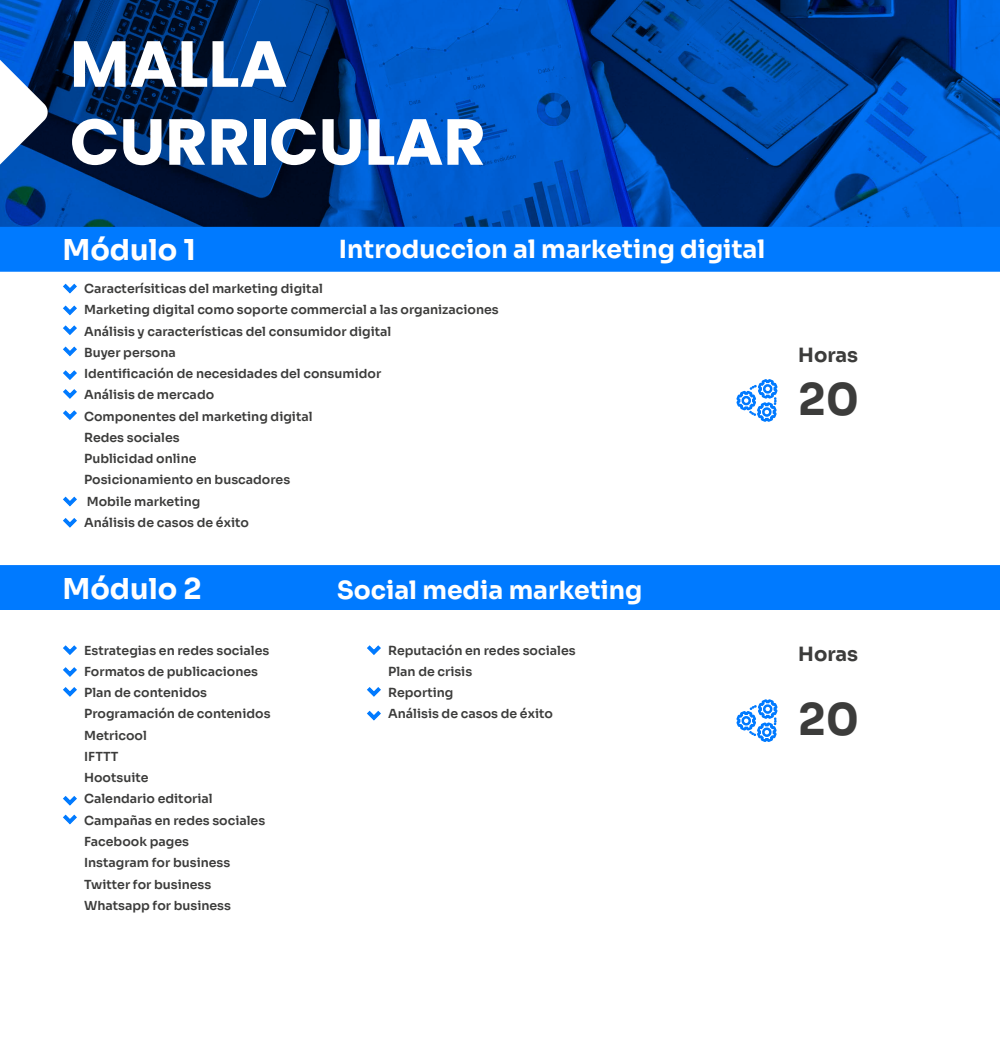
<style>
.page{position:relative;width:1000px;height:1053px;background:#fff}
.page>*{position:absolute;margin:0;border:0;box-sizing:border-box;transform-origin:0 0}
.t1{font:700 65px/77.9px "Poppins";color:#fff}
.t2{font:43.75px "Sora";color:#3c3c3b}
.t3{font:28.75px "Sora";color:#fff}
.t4{font:25px "Sora";color:#fff}
.t5{font:19.62px "Sora";color:#3c3c3b}
.t6{font:12.5px/21.2px "Sora";color:#3c3c3b}
</style>
<div class="page">
<svg style="left:49px;top:0;width:950px;height:227px;background:#00439a"></svg>
<div style="left:0;top:227px;width:999px;height:45px;background:#007aff"></div>
<div style="left:0;top:565px;width:999px;height:45px;background:#007aff"></div>
<svg style="left:736px;top:379px;width:42px;height:43px"></svg>
<svg style="left:63px;top:283px;width:14px;height:11px"></svg>
<svg style="left:63px;top:305px;width:14px;height:11px"></svg>
<svg style="left:63px;top:325px;width:14px;height:10px"></svg>
<svg style="left:63px;top:346px;width:14px;height:11px"></svg>
<svg style="left:63px;top:370px;width:14px;height:10px"></svg>
<svg style="left:63px;top:410px;width:14px;height:10px"></svg>
<svg style="left:63px;top:389px;width:14px;height:10px"></svg>
<svg style="left:63px;top:496px;width:14px;height:11px"></svg>
<svg style="left:63px;top:518px;width:14px;height:10px"></svg>
<svg style="left:63px;top:645px;width:14px;height:10px"></svg>
<svg style="left:63px;top:667px;width:14px;height:10px"></svg>
<svg style="left:63px;top:687px;width:14px;height:10px"></svg>
<svg style="left:63px;top:796px;width:14px;height:10px"></svg>
<svg style="left:63px;top:814px;width:14px;height:11px"></svg>
<svg style="left:367px;top:645px;width:14px;height:10px"></svg>
<svg style="left:367px;top:687px;width:14px;height:10px"></svg>
<svg style="left:367px;top:710px;width:14px;height:11px"></svg>
<svg style="left:736px;top:699px;width:42px;height:43px"></svg>
<svg style="left:0;top:0;width:49px;height:237px"></svg>
<h1 class="t1" style="left:70px;top:25px;width:417px">MALLA<br>CURRICULAR</h1>
<h3 class="t3" style="left:62px;top:225px;width:135px">Módulo 1</h3>
<h3 class="t4" style="left:339px;top:228px;width:427px">Introduccion al marketing digital</h3>
<p class="t6" style="left:84px;top:277px;width:416px">Caracterísiticas del marketing digital<br>Marketing digital como soporte commercial a las organizaciones<br>Análisis y características del consumidor digital<br>Buyer persona<br>Identificación de necesidades del consumidor<br>Análisis de mercado<br>Componentes del marketing digital<br>Redes sociales<br>Publicidad online<br>Posicionamiento en buscadores<br>Mobile marketing<br>Análisis de casos de éxito</p>
<h3 class="t3" style="left:62px;top:564px;width:141px">Módulo 2</h3>
<h3 class="t4" style="left:337px;top:569px;width:307px">Social media marketing</h3>
<h3 class="t5" style="left:798px;top:339px;width:61px">Horas</h3>
<h2 class="t2" style="left:798px;top:363px;width:63px">20</h2>
<p class="t6" style="left:84px;top:638px;width:188px">Estrategias en redes sociales<br>Formatos de publicaciones<br>Plan de contenidos<br>Programación de contenidos<br>Metricool<br>IFTTT<br>Hootsuite<br>Calendario editorial<br>Campañas en redes sociales<br>Facebook pages<br>Instagram for business<br>Twitter for business<br>Whatsapp for business</p>
<p class="t6" style="left:388px;top:638px;width:189px">Reputación en redes sociales<br>Plan de crisis<br>Reporting<br>Análisis de casos de éxito</p>
<h3 class="t5" style="left:798px;top:637px;width:61px">Horas</h3>
<h2 class="t2" style="left:798px;top:683px;width:63px">20</h2>
</div>
